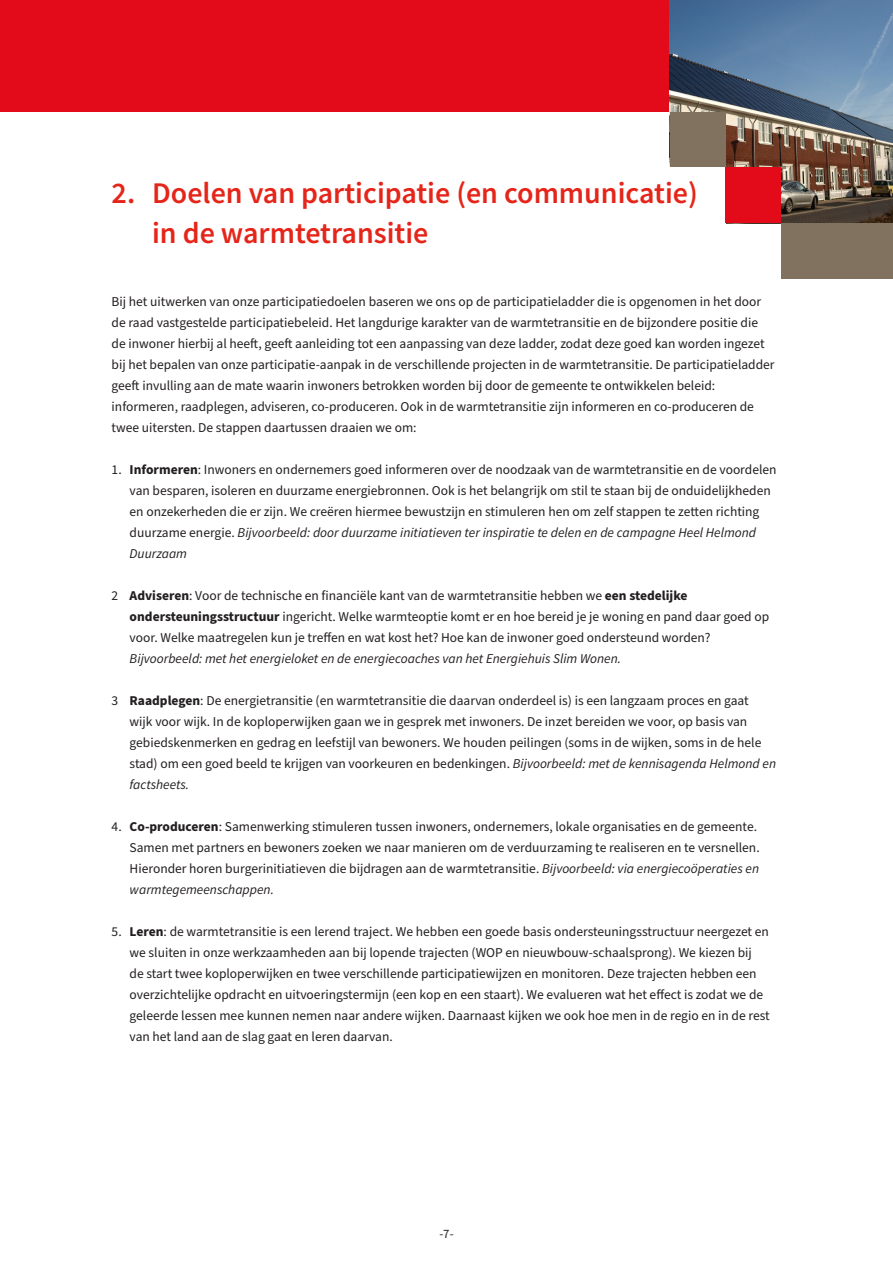
<style>
.page{position:relative;width:893px;height:1263px;background:#fff}
.page>*{position:absolute;margin:0;border:0;box-sizing:border-box;transform-origin:0 0}
.kop{font:600 30px "Source Sans Pro";color:#e52519}
.platte_tekst_nieuw{font:13.5px/21px "Source Sans Pro";color:#231f20}
.platte_tekst_nieuw-2{font:italic 13.5px "Source Sans Pro";color:#231f20}
.t1{font:12.75px "Source Sans Pro";color:#231f20}
.s1{font-weight:700}
.s2{font-style:normal}
.s3{font-style:italic}
</style>
<div class="page">
<div style="left:0;top:0;width:670px;height:112px;background:#e30a19"></div>
<img style="left:670px;top:0;width:223px;height:223px">
<div style="left:781px;top:223px;width:112px;height:56px;background:#80725f"></div>
<div style="left:670px;top:112px;width:55px;height:55px;background:#80725f"></div>
<div style="left:665px;top:167px;width:60px;height:64px;background:#fff"></div>
<div style="left:725px;top:167px;width:56px;height:56px;background:#e30a19"></div>
<h1 class="kop" style="left:112px;top:173px;width:588px">2. Doelen van participatie (en communicatie)</h1>
<h1 class="kop" style="left:152px;top:214px;width:278px">in de warmtetransitie</h1>
<p class="platte_tekst_nieuw" style="left:112px;top:292px;width:664px">Bij het uitwerken van onze participatiedoelen baseren we ons op de participatieladder die is opgenomen in het door de raad vastgestelde participatiebeleid. Het langdurige karakter van de warmtetransitie en de bijzondere positie die de inwoner hierbij al heeft, geeft aanleiding tot een aanpassing van deze ladder, zodat deze goed kan worden ingezet bij het bepalen van onze participatie-aanpak in de verschillende projecten in de warmtetransitie. De participatieladder geeft invulling aan de mate waarin inwoners betrokken worden bij door de gemeente te ontwikkelen beleid: informeren, raadplegen, adviseren, co-produceren. Ook in de warmtetransitie zijn informeren en co-produceren de twee uitersten. De stappen daartussen draaien we om:</p>
<p class="platte_tekst_nieuw" style="left:112px;top:460px;width:666px">1. <span class="s1">Informeren</span>: Inwoners en ondernemers goed informeren over de noodzaak van de warmtetransitie en de voordelen</p>
<p class="platte_tekst_nieuw" style="left:130px;top:481px;width:643px">van besparen, isoleren en duurzame energiebronnen. Ook is het belangrijk om stil te staan bij de onduidelijkheden</p>
<p class="platte_tekst_nieuw" style="left:130px;top:502px;width:631px">en onzekerheden die er zijn. We creëren hiermee bewustzijn en stimuleren hen om zelf stappen te zetten richting</p>
<p class="platte_tekst_nieuw-2" style="left:130px;top:524px;width:628px"><span class="s2">duurzame energie.</span> Bijvoorbeeld: door duurzame initiatieven ter inspiratie te delen en de campagne Heel Helmond</p>
<p class="platte_tekst_nieuw-2" style="left:130px;top:545px;width:59px">Duurzaam</p>
<p class="platte_tekst_nieuw" style="left:112px;top:586px;width:577px">2 <span class="s1">Adviseren</span>: Voor de technische en financiële kant van de warmtetransitie hebben we <span class="s1">een stedelijke</span></p>
<p class="platte_tekst_nieuw" style="left:130px;top:607px;width:641px"><span class="s1">ondersteuningsstructuur</span> ingericht. Welke warmteoptie komt er en hoe bereid je je woning en pand daar goed op</p>
<p class="platte_tekst_nieuw" style="left:130px;top:628px;width:582px">voor. Welke maatregelen kun je treffen en wat kost het? Hoe kan de inwoner goed ondersteund worden?</p>
<p class="platte_tekst_nieuw-2" style="left:130px;top:650px;width:493px">Bijvoorbeeld: met het energieloket en de energiecoaches van het Energiehuis Slim Wonen.</p>
<p class="platte_tekst_nieuw" style="left:112px;top:691px;width:639px">3 <span class="s1">Raadplegen</span>: De energietransitie (en warmtetransitie die daarvan onderdeel is) is een langzaam proces en gaat</p>
<p class="platte_tekst_nieuw" style="left:130px;top:712px;width:619px">wijk voor wijk. In de koploperwijken gaan we in gesprek met inwoners. De inzet bereiden we voor, op basis van</p>
<p class="platte_tekst_nieuw" style="left:130px;top:733px;width:633px">gebiedskenmerken en gedrag en leefstijl van bewoners. We houden peilingen (soms in de wijken, soms in de hele</p>
<p class="platte_tekst_nieuw" style="left:130px;top:754px;width:648px">stad) om een goed beeld te krijgen van voorkeuren en bedenkingen. <span class="s3">Bijvoorbeeld: met de kennisagenda Helmond en</span></p>
<p class="platte_tekst_nieuw-2" style="left:130px;top:776px;width:61px">factsheets.</p>
<p class="platte_tekst_nieuw" style="left:112px;top:817px;width:647px">4. <span class="s1">Co-produceren</span>: Samenwerking stimuleren tussen inwoners, ondernemers, lokale organisaties en de gemeente.</p>
<p class="platte_tekst_nieuw" style="left:130px;top:838px;width:632px">Samen met partners en bewoners zoeken we naar manieren om de verduurzaming te realiseren en te versnellen.</p>
<p class="platte_tekst_nieuw" style="left:130px;top:859px;width:631px">Hieronder horen burgerinitiatieven die bijdragen aan de warmtetransitie. <span class="s3">Bijvoorbeeld: via energiecoöperaties en</span></p>
<p class="platte_tekst_nieuw-2" style="left:130px;top:881px;width:146px">warmtegemeenschappen.</p>
<p class="platte_tekst_nieuw" style="left:112px;top:922px;width:659px">5. <span class="s1">Leren</span>: de warmtetransitie is een lerend traject. We hebben een goede basis ondersteuningsstructuur neergezet en</p>
<p class="platte_tekst_nieuw" style="left:130px;top:943px;width:624px">we sluiten in onze werkzaamheden aan bij lopende trajecten (WOP en nieuwbouw-schaalsprong). We kiezen bij</p>
<p class="platte_tekst_nieuw" style="left:130px;top:964px;width:628px">de start twee koploperwijken en twee verschillende participatiewijzen en monitoren. Deze trajecten hebben een</p>
<p class="platte_tekst_nieuw" style="left:130px;top:985px;width:635px">overzichtelijke opdracht en uitvoeringstermijn (een kop en een staart). We evalueren wat het effect is zodat we de</p>
<p class="platte_tekst_nieuw" style="left:130px;top:1006px;width:642px">geleerde lessen mee kunnen nemen naar andere wijken. Daarnaast kijken we ook hoe men in de regio en in de rest</p>
<p class="platte_tekst_nieuw" style="left:130px;top:1027px;width:265px">van het land aan de slag gaat en leren daarvan.</p>
<p class="t1" style="left:439px;top:1225px;width:16px">-7-</p>
</div>
